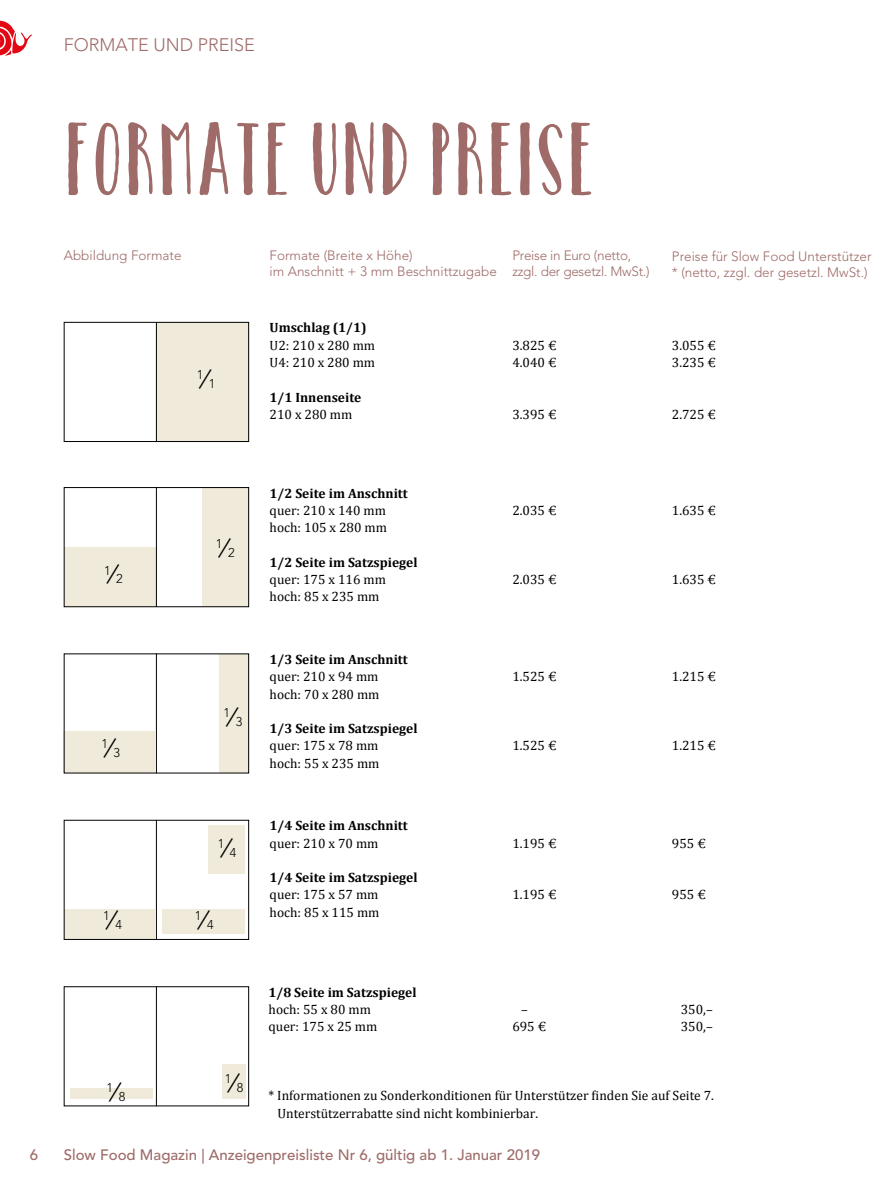
<style>
.page{position:relative;width:893px;height:1191px;background:#fff}
.page>*{position:absolute;margin:0;border:0;box-sizing:border-box;transform-origin:0 0}
.t1{font:97.5px "Catalina Avalon Sans";color:#9e6b68}
.t2{font:300 18px "Avenir LT Std";color:#9e6b68}
.t3{font:500 15px "Avenir LT Std";color:#9e6b68}
.t4{font:13.5px/17.2px "Cambria";color:#000}
.t5{font:700 13.5px "Cambria";color:#000}
.t6{font:300 13.5px/16.2px "Avenir LT Std";color:#9e6b68}
.t7{font:300 13.5px/16.2px "Avenir LT Std";letter-spacing:-.02em;color:#9e6b68}
.t8{font:300 12.75px "Avenir LT Std";color:#000}
.s1{font-size:25.35px}
</style>
<div class="page">
<svg style="left:0;top:21px;width:32px;height:35px"></svg>
<div style="left:156px;top:322px;width:93px;height:120px;background:#efeada"></div>
<div style="left:64px;top:322px;width:185px;height:120px;border:1px solid #000"></div>
<hr style="left:156px;top:322px;width:1px;height:120px;background:#000">
<div style="left:203px;top:487px;width:46px;height:120px;background:#efeada"></div>
<div style="left:64px;top:547px;width:92px;height:60px;background:#efeada"></div>
<div style="left:64px;top:487px;width:185px;height:120px;border:1px solid #000"></div>
<hr style="left:156px;top:653px;width:1px;height:120px;background:#000">
<hr style="left:156px;top:820px;width:1px;height:119px;background:#000">
<div style="left:64px;top:986px;width:185px;height:120px;border:1px solid #000"></div>
<hr style="left:156px;top:986px;width:1px;height:120px;background:#000">
<div style="left:219px;top:654px;width:30px;height:119px;background:#efeada"></div>
<div style="left:64px;top:731px;width:92px;height:42px;background:#efeada"></div>
<div style="left:64px;top:909px;width:92px;height:30px;background:#efeada"></div>
<div style="left:70px;top:1088px;width:82px;height:11px;background:#efeada"></div>
<div style="left:162px;top:909px;width:83px;height:24px;background:#efeada"></div>
<div style="left:64px;top:820px;width:185px;height:119px;border:1px solid #000"></div>
<div style="left:208px;top:825px;width:36px;height:49px;background:#efeada"></div>
<hr style="left:156px;top:487px;width:1px;height:120px;background:#000">
<div style="left:222px;top:1064px;width:24px;height:34px;background:#efeada"></div>
<h2 class="t2" style="left:64px;top:34px;width:193px">FORMATE UND PREISE</h2>
<h1 class="t1" style="left:64px;top:102px;width:533px">FORMATE UND PREISE</h1>
<p class="t6" style="left:64px;top:247px;width:119px">Abbildung Formate</p>
<p class="t8" style="left:197px;top:372px;width:20px">1<span class="s1">⁄</span>1</p>
<p class="t6" style="left:270px;top:247px;width:229px">Formate (Breite x Höhe)<br>im Anschnitt + 3 mm Beschnittzugabe</p>
<p class="t7" style="left:512px;top:247px;width:139px">Preise in Euro (netto, zzgl. der gesetzl. MwSt.)</p>
<p class="t5" style="left:270px;top:318px;width:98px">Umschlag (1/1)</p>
<p class="t4" style="left:270px;top:336px;width:107px">U2: 210 x 280 mm<br>U4: 210 x 280 mm</p>
<p class="t5" style="left:270px;top:387px;width:93px">1/1 Innenseite</p>
<p class="t4" style="left:270px;top:405px;width:84px">210 x 280 mm</p>
<p class="t4" style="left:512px;top:336px;width:46px">3.825 €<br>4.040 €</p>
<p class="t4" style="left:512px;top:405px;width:46px">3.395 €</p>
<p class="t6" style="left:672px;top:248px;width:201px">Preise für Slow Food Unterstützer * (netto, zzgl. der gesetzl. MwSt.)</p>
<p class="t4" style="left:672px;top:336px;width:46px">3.055 €<br>3.235 €</p>
<p class="t4" style="left:672px;top:405px;width:46px">2.725 €</p>
<p class="t3" style="left:30px;top:1146px;width:10px">6</p>
<p class="t8" style="left:104px;top:567px;width:20px">1<span class="s1">⁄</span>2</p>
<p class="t8" style="left:101px;top:740px;width:20px">1<span class="s1">⁄</span>3</p>
<p class="t8" style="left:216px;top:540px;width:20px">1<span class="s1">⁄</span>2</p>
<p class="t8" style="left:224px;top:709px;width:20px">1<span class="s1">⁄</span>3</p>
<p class="t8" style="left:218px;top:840px;width:20px">1<span class="s1">⁄</span>4</p>
<p class="t8" style="left:103px;top:912px;width:20px">1<span class="s1">⁄</span>4</p>
<p class="t8" style="left:195px;top:912px;width:20px">1<span class="s1">⁄</span>4</p>
<p class="t8" style="left:107px;top:1084px;width:20px">1<span class="s1">⁄</span>8</p>
<p class="t8" style="left:225px;top:1075px;width:20px">1<span class="s1">⁄</span>8</p>
<p class="t5" style="left:270px;top:483px;width:140px">1/2 Seite im Anschnitt</p>
<p class="t4" style="left:270px;top:501px;width:119px">quer: 210 x 140 mm hoch: 105 x 280 mm</p>
<p class="t5" style="left:270px;top:552px;width:149px">1/2 Seite im Satzspiegel</p>
<p class="t4" style="left:270px;top:570px;width:118px">quer: 175 x 116 mm hoch: 85 x 235 mm</p>
<p class="t5" style="left:270px;top:650px;width:140px">1/3 Seite im Anschnitt</p>
<p class="t4" style="left:270px;top:668px;width:111px">quer: 210 x 94 mm hoch: 70 x 280 mm</p>
<p class="t5" style="left:270px;top:719px;width:149px">1/3 Seite im Satzspiegel</p>
<p class="t4" style="left:270px;top:737px;width:111px">quer: 175 x 78 mm hoch: 55 x 235 mm</p>
<p class="t5" style="left:270px;top:816px;width:140px">1/4 Seite im Anschnitt</p>
<p class="t4" style="left:270px;top:834px;width:110px">quer: 210 x 70 mm</p>
<p class="t5" style="left:270px;top:868px;width:149px">1/4 Seite im Satzspiegel</p>
<p class="t4" style="left:270px;top:886px;width:111px">quer: 175 x 57 mm hoch: 85 x 115 mm</p>
<p class="t5" style="left:269px;top:982px;width:149px">1/8 Seite im Satzspiegel</p>
<p class="t4" style="left:269px;top:1001px;width:110px">hoch: 55 x 80 mm quer: 175 x 25 mm</p>
<p class="t4" style="left:512px;top:502px;width:46px">2.035 €</p>
<p class="t4" style="left:512px;top:571px;width:46px">2.035 €</p>
<p class="t4" style="left:512px;top:668px;width:46px">1.525 €</p>
<p class="t4" style="left:512px;top:737px;width:46px">1.525 €</p>
<p class="t4" style="left:512px;top:834px;width:46px">1.195 €</p>
<p class="t4" style="left:512px;top:886px;width:46px">1.195 €</p>
<p class="t4" style="left:512px;top:1000px;width:35px;text-indent:9px">–<br>695 €</p>
<p class="t4" style="left:672px;top:501px;width:46px">1.635 €</p>
<p class="t4" style="left:672px;top:570px;width:46px">1.635 €</p>
<p class="t4" style="left:672px;top:668px;width:46px">1.215 €</p>
<p class="t4" style="left:672px;top:737px;width:46px">1.215 €</p>
<p class="t4" style="left:672px;top:834px;width:35px">955 €</p>
<p class="t4" style="left:672px;top:886px;width:35px">955 €</p>
<p class="t4" style="left:681px;top:1000px;width:33px">350,–<br>350,–</p>
<p class="t4" style="left:277px;top:1087px;width:438px;text-indent:-9px">* Informationen zu Sonderkonditionen für Unterstützer finden Sie auf Seite 7.<br>Unterstützerrabatte sind nicht kombinierbar.</p>
<p class="t3" style="left:64px;top:1146px;width:478px">Slow Food Magazin | Anzeigenpreisliste Nr 6, gültig ab 1. Januar 2019</p>
</div>
